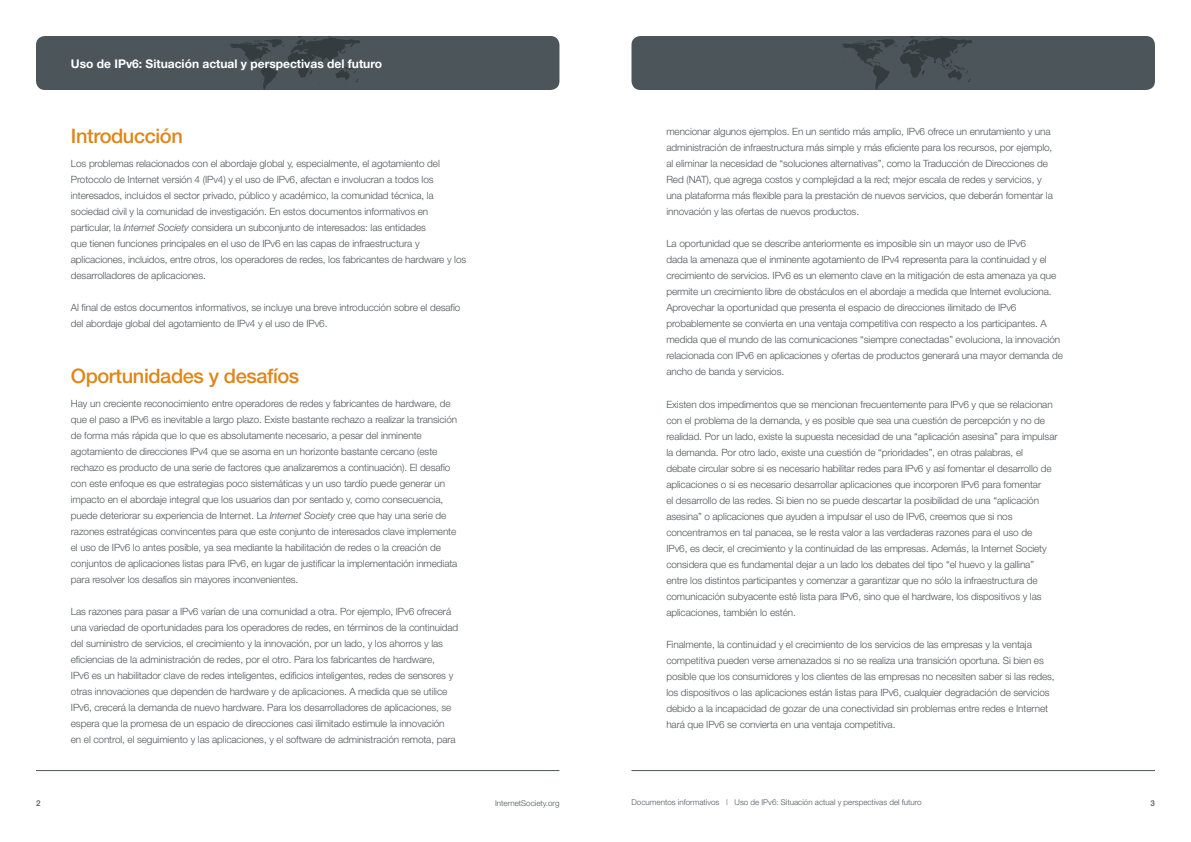
<style>
.page{position:relative;width:1191px;height:842px;background:#fff}
.page>*{position:absolute;margin:0;border:0;box-sizing:border-box;transform-origin:0 0}
.Head_1_no_rule{font:500 20px "Helvetica Neue";letter-spacing:-.02em;color:#df8619}
.t1{font:700 12px "Helvetica Neue";color:#fff}
.Body_text{font:300 10px/16px "Helvetica Neue";letter-spacing:-.01em;color:#4c565a}
.t2{font:300 8px "Helvetica Neue";color:#4c565a}
.t3{font:500 8px "Helvetica Neue";color:#4c565a}
.s1{font-style:italic}
</style>
<div class="page">
<div style="left:36px;top:36px;width:523px;height:54px;background:#4c565a;border-radius:9px"></div>
<svg style="left:230px;top:36px;width:130px;height:54px"></svg>
<hr style="left:36px;top:770px;width:523px;height:1px;background:#4c565a">
<div style="left:631px;top:36px;width:524px;height:54px;background:#4c565a;border-radius:9px"></div>
<svg style="left:842px;top:36px;width:130px;height:54px"></svg>
<hr style="left:631px;top:770px;width:524px;height:1px;background:#4c565a">
<p class="t1" style="left:71px;top:56px;width:313px">Uso de IPv6: Situación actual y perspectivas del futuro</p>
<p class="Head_1_no_rule" style="left:71px;top:124px;width:113px">Introducción</p>
<p class="Body_text" style="left:71px;top:155px;width:397px">Los problemas relacionados con el abordaje global y, especialmente, el agotamiento del Protocolo de Internet versión 4 (IPv4) y el uso de IPv6, afectan e involucran a todos los interesados, incluidos el sector privado, público y académico, la comunidad técnica, la sociedad civil y la comunidad de investigación. En estos documentos informativos en particular, la <span class="s1">Internet Society</span> considera un subconjunto de interesados: las entidades<br>que tienen funciones principales en el uso de IPv6 en las capas de infraestructura y aplicaciones, incluidos, entre otros, los operadores de redes, los fabricantes de hardware y los desarrolladores de aplicaciones.</p>
<p class="Body_text" style="left:71px;top:299px;width:391px">Al final de estos documentos informativos, se incluye una breve introducción sobre el desafío del abordaje global del agotamiento de IPv4 y el uso de IPv6.</p>
<p class="Head_1_no_rule" style="left:71px;top:363px;width:230px">Oportunidades y desafíos</p>
<p class="Body_text" style="left:71px;top:395px;width:388px">Hay un creciente reconocimiento entre operadores de redes y fabricantes de hardware, de que el paso a IPv6 es inevitable a largo plazo. Existe bastante rechazo a realizar la transición de forma más rápida que lo que es absolutamente necesario, a pesar del inminente agotamiento de direcciones IPv4 que se asoma en un horizonte bastante cercano (este rechazo es producto de una serie de factores que analizaremos a continuación). El desafío con este enfoque es que estrategias poco sistemáticas y un uso tardío puede generar un impacto en el abordaje integral que los usuarios dan por sentado y, como consecuencia, puede deteriorar su experiencia de Internet. La <span class="s1">Internet Society</span> cree que hay una serie de razones estratégicas convincentes para que este conjunto de interesados clave implemente el uso de IPv6 lo antes posible, ya sea mediante la habilitación de redes o la creación de conjuntos de aplicaciones listas para IPv6, en lugar de justificar la implementación inmediata para resolver los desafíos sin mayores inconvenientes.</p>
<p class="Body_text" style="left:71px;top:603px;width:389px">Las razones para pasar a IPv6 varían de una comunidad a otra. Por ejemplo, IPv6 ofrecerá una variedad de oportunidades para los operadores de redes, en términos de la continuidad del suministro de servicios, el crecimiento y la innovación, por un lado, y los ahorros y las eficiencias de la administración de redes, por el otro. Para los fabricantes de hardware,<br>IPv6 es un habilitador clave de redes inteligentes, edificios inteligentes, redes de sensores y otras innovaciones que dependen de hardware y de aplicaciones. A medida que se utilice IPv6, crecerá la demanda de nuevo hardware. Para los desarrolladores de aplicaciones, se espera que la promesa de un espacio de direcciones casi ilimitado estimule la innovación<br>en el control, el seguimiento y las aplicaciones, y el software de administración remota, para</p>
<p class="t3" style="left:36px;top:798px;width:6px">2</p>
<p class="t2" style="left:495px;top:798px;width:66px">InternetSociety.org</p>
<p class="Body_text" style="left:666px;top:124px;width:388px">mencionar algunos ejemplos. En un sentido más amplio, IPv6 ofrece un enrutamiento y una administración de infraestructura más simple y más eficiente para los recursos, por ejemplo, al eliminar la necesidad de “soluciones alternativas”, como la Traducción de Direcciones de Red (NAT), que agrega costos y complejidad a la red; mejor escala de redes y servicios, y una plataforma más flexible para la prestación de nuevos servicios, que deberán fomentar la innovación y las ofertas de nuevos productos.</p>
<p class="Body_text" style="left:666px;top:236px;width:398px">La oportunidad que se describe anteriormente es imposible sin un mayor uso de IPv6<br>dada la amenaza que el inminente agotamiento de IPv4 representa para la continuidad y el crecimiento de servicios. IPv6 es un elemento clave en la mitigación de esta amenaza ya que permite un crecimiento libre de obstáculos en el abordaje a medida que Internet evoluciona.<br>Aprovechar la oportunidad que presenta el espacio de direcciones ilimitado de IPv6 probablemente se convierta en una ventaja competitiva con respecto a los participantes. A medida que el mundo de las comunicaciones “siempre conectadas” evoluciona, la innovación relacionada con IPv6 en aplicaciones y ofertas de productos generará una mayor demanda de ancho de banda y servicios.</p>
<p class="Body_text" style="left:666px;top:396px;width:393px">Existen dos impedimentos que se mencionan frecuentemente para IPv6 y que se relacionan con el problema de la demanda, y es posible que sea una cuestión de percepción y no de realidad. Por un lado, existe la supuesta necesidad de una “aplicación asesina” para impulsar la demanda. Por otro lado, existe una cuestión de “prioridades”, en otras palabras, el<br>debate circular sobre si es necesario habilitar redes para IPv6 y así fomentar el desarrollo de aplicaciones o si es necesario desarrollar aplicaciones que incorporen IPv6 para fomentar<br>el desarrollo de las redes. Si bien no se puede descartar la posibilidad de una “aplicación asesina” o aplicaciones que ayuden a impulsar el uso de IPv6, creemos que si nos concentramos en tal panacea, se le resta valor a las verdaderas razones para el uso de<br>IPv6, es decir, el crecimiento y la continuidad de las empresas. Además, la Internet Society considera que es fundamental dejar a un lado los debates del tipo “el huevo y la gallina” entre los distintos participantes y comenzar a garantizar que no sólo la infraestructura de comunicación subyacente esté lista para IPv6, sino que el hardware, los dispositivos y las aplicaciones, también lo estén.</p>
<p class="Body_text" style="left:666px;top:636px;width:390px">Finalmente, la continuidad y el crecimiento de los servicios de las empresas y la ventaja competitiva pueden verse amenazados si no se realiza una transición oportuna. Si bien es posible que los consumidores y los clientes de las empresas no necesiten saber si las redes, los dispositivos o las aplicaciones están listas para IPv6, cualquier degradación de servicios debido a la incapacidad de gozar de una conectividad sin problemas entre redes e Internet hará que IPv6 se convierta en una ventaja competitiva.</p>
<p class="t2" style="left:631px;top:797px;width:292px">Documentos informativos | Uso de IPv6: Situación actual y perspectivas del futuro</p>
<p class="t3" style="left:1150px;top:798px;width:6px">3</p>
</div>
